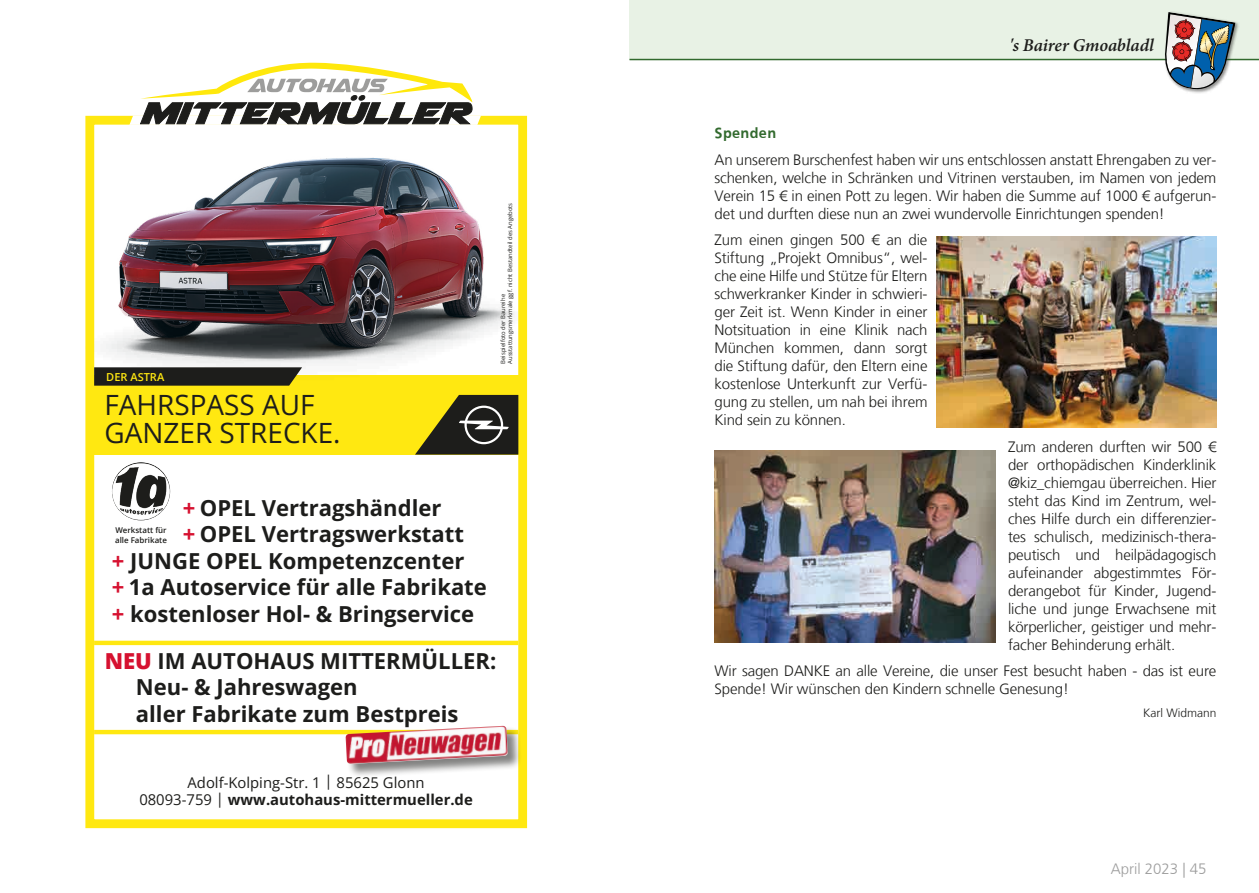
<style>
.page{position:relative;width:1259px;height:893px;background:#fff}
.page>*{position:absolute;margin:0;border:0;box-sizing:border-box;transform-origin:0 0}
.t1{font:27.9px/27.9px "Open Sans";color:#1d1d1b}
.t2{font:700 22.05px/26.4px "Open Sans";color:#1d1d1b}
.t3{font:italic 600 18px "Minion Pro";letter-spacing:-.005em;color:#1d1d1b}
.t4{font:300 15px/18px "Frutiger LT";letter-spacing:-.01em;color:#1d1d1b;text-align:justify}
.t5{font:300 15px "Frutiger LT";color:#9d9d9d}
.t6{font:700 15px "Frutiger";letter-spacing:.025em;color:#326a2e}
.t7{font:14.85px/17.9px "Open Sans";color:#1d1d1b;text-align:center}
.t8{font:300 12px "Frutiger LT";color:#1d1d1b}
.t9{font:600 10.95px "Open Sans";color:#ffe811}
.t10{font:600 7.95px/9.4px "Open Sans";color:#1d1d1b}
.t11{font:5.85px/7.1px "Open Sans";color:#1d1d1b}
.s1{color:#d61130}
.s2{font-weight:800;color:#d61130}
.s3{font-weight:700}
</style>
<div class="page">
<div style="left:629px;top:0;width:630px;height:60px;background:#e8f2e5"></div>
<hr style="left:629px;top:59px;width:630px;height:1px;background:#326a2e">
<div style="left:1163px;top:11px;width:76px;height:83px;background:#1d1d1b;opacity:.5"></div>
<img style="left:1163px;top:12px;width:72px;height:78px">
<div style="left:93px;top:375px;width:428px;height:80px;background:#ffe811"></div>
<img style="left:106px;top:157px;width:408px;height:211px">
<div style="left:85px;top:116px;width:442px;height:712px;border:9px solid #ffe811"></div>
<svg style="left:129px;top:63px;width:352px;height:62px"></svg>
<img style="left:112px;top:462px;width:58px;height:58px;border-radius:29px">
<hr style="left:94px;top:641px;width:424px;height:4px;background:#ffe811">
<hr style="left:94px;top:730px;width:424px;height:4px;background:#ffe811">
<div style="left:346px;top:727px;width:176px;height:51px;background:#1d1d1b;opacity:.55"></div>
<img style="left:345px;top:726px;width:163px;height:38px">
<svg style="left:94px;top:367px;width:208px;height:19px;background:#2b2a1f"></svg>
<svg style="left:415px;top:394px;width:103px;height:61px"></svg>
<img style="left:936px;top:236px;width:280px;height:192px">
<img style="left:714px;top:451px;width:281px;height:191px">
<p class="t9" style="left:106px;top:369px;width:60px">DER ASTRA</p>
<h1 class="t1" style="left:105px;top:390px;width:237px">FAHRSPASS AUF<br>GANZER STRECKE.</h1>
<p class="t11" style="left:499px;top:364px;width:162px;rotate:-90deg">Beispielfoto der Baureihe<br>Ausstattungsmerkmale ggf. nicht Bestandteil des Angebots</p>
<h2 class="t2" style="left:183px;top:494px;width:260px"><span class="s1">+</span> OPEL Vertragshändler</h2>
<h2 class="t2" style="left:183px;top:521px;width:283px"><span class="s1">+</span> OPEL Vertragswerkstatt</h2>
<h2 class="t2" style="left:112px;top:547px;width:354px"><span class="s1">+</span> JUNGE OPEL Kompetenzcenter</h2>
<h2 class="t2" style="left:112px;top:574px;width:376px"><span class="s1">+</span> 1a Autoservice für alle Fabrikate</h2>
<h2 class="t2" style="left:112px;top:600px;width:364px"><span class="s1">+</span> kostenloser Hol- &amp; Bringservice</h2>
<p class="t10" style="left:115px;top:525px;width:53px">Werkstatt für alle Fabrikate</p>
<h2 class="t2" style="left:136px;top:647px;width:362px;text-indent:-31px"><span class="s2">NEU</span> IM AUTOHAUS MITTERMÜLLER:<br>Neu- &amp; Jahreswagen<br>aller Fabrikate zum Bestpreis</h2>
<p class="t7" style="left:139px;top:773px;width:335px">Adolf-Kolping-Str. 1 | 85625 Glonn<br>08093-759 | <span class="s3">www.autohaus-mittermueller.de</span></p>
<p class="t3" style="left:1009px;top:33px;width:146px">'s Bairer Gmoabladl</p>
<p class="t6" style="left:714px;top:125px;width:63px">Spenden</p>
<p class="t4" style="left:714px;top:151px;width:503px">An unserem Burschenfest haben wir uns entschlossen anstatt Ehrengaben zu ver&shy;schenken, welche in Schränken und Vitrinen verstauben, im Namen von jedem Verein 15 € in einen Pott zu legen. Wir haben die Summe auf 1000 € aufgerun&shy;det und durften diese nun an zwei wundervolle Einrichtungen spenden!</p>
<p class="t4" style="left:714px;top:231px;width:214px">Zum einen gingen 500 € an die Stiftung „Projekt Omnibus“, wel&shy;che eine Hilfe und Stütze für Eltern schwerkranker Kinder in schwieri&shy;ger Zeit ist. Wenn Kinder in einer Notsituation in eine Klinik nach München kommen, dann sorgt die Stiftung dafür, den Eltern eine kostenlose Unterkunft zur Verfü&shy;gung zu stellen, um nah bei ihrem Kind sein zu können.</p>
<p class="t4" style="left:1008px;top:438px;width:210px">Zum anderen durften wir 500 € der orthopädischen Kinderklinik @kiz_chiemgau überreichen. Hier steht das Kind im Zentrum, wel&shy;ches Hilfe durch ein differenzier&shy;tes schulisch, medizinisch-thera&shy;peutisch und heilpädagogisch aufeinander abgestimmtes För&shy;derangebot für Kinder, Jugend&shy;liche und junge Erwachsene mit körperlicher, geistiger und mehr&shy;facher Behinderung erhält.</p>
<p class="t4" style="left:714px;top:662px;width:503px">Wir sagen DANKE an alle Vereine, die unser Fest besucht haben - das ist eure<br>Spende! Wir wünschen den Kindern schnelle Genesung!</p>
<p class="t8" style="left:1143px;top:706px;width:75px">Karl Widmann</p>
<p class="t5" style="left:1110px;top:861px;width:97px">April 2023 | 45</p>
</div>
